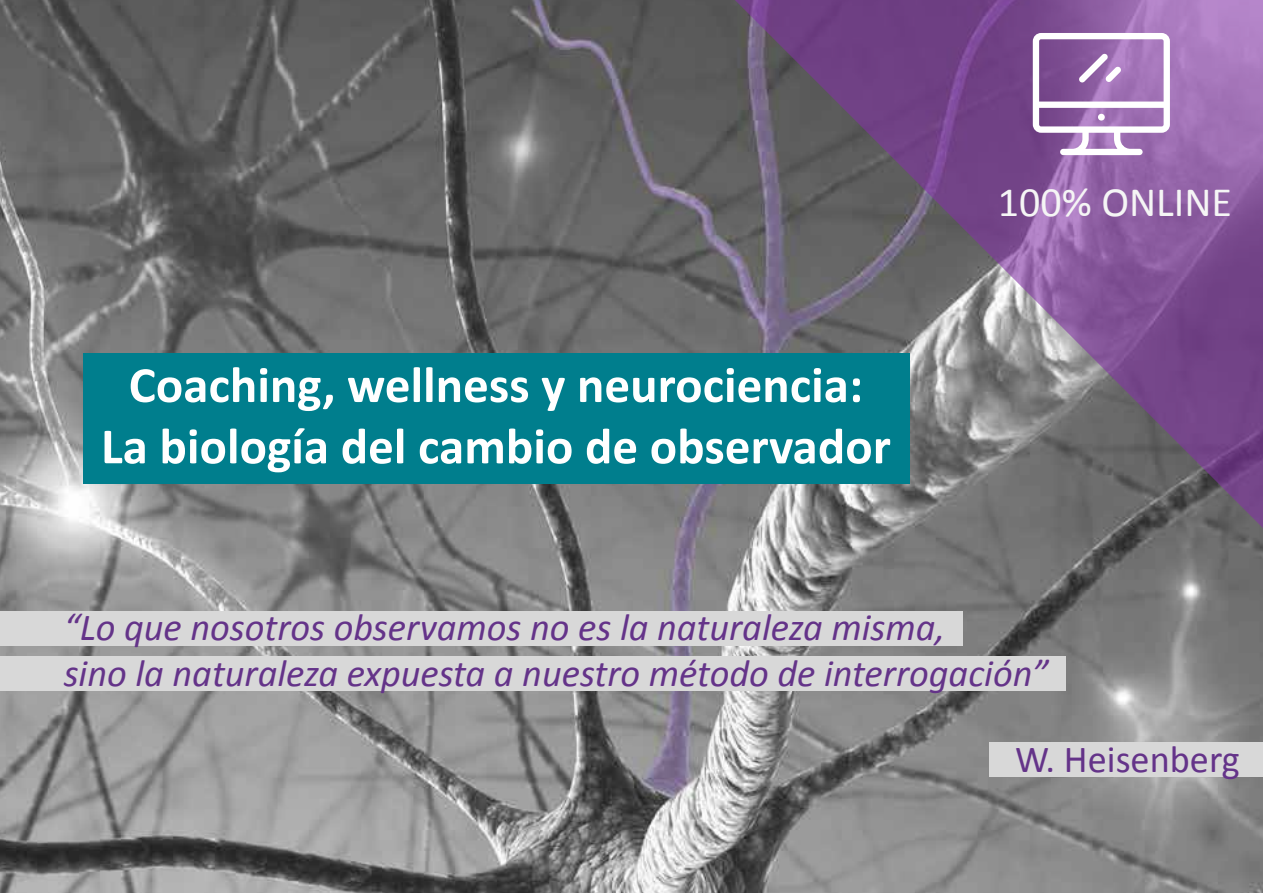
<style>
.page{position:relative;width:1263px;height:893px;background:#fff}
.page>*{position:absolute;margin:0;border:0;box-sizing:border-box;transform-origin:0 0}
.t1{font:700 51.15px/61.3px "Calibri";color:#fff;text-align:center}
.t2{font:42px "Calibri";color:#f5f5f5}
.t3{font:italic 38.4px/46px "Calibri";color:#643389}
.t4{font:38.4px "Calibri";color:#643389}
</style>
<div class="page">
<img style="left:0;top:0;width:1263px;height:893px">
<div style="left:83px;top:354px;width:827px;height:130px;background:#007e8d"></div>
<div style="left:0;top:611px;width:963px;height:35px;background:#d8d8d8"></div>
<div style="left:0;top:656px;width:1065px;height:34px;background:#d8d8d8"></div>
<div style="left:990px;top:742px;width:273px;height:34px;background:#d8d8d8"></div>
<svg style="left:735px;top:0;width:528px;height:528px;background:#706587"></svg>
<svg style="left:1033px;top:33px;width:137px;height:122px"></svg>
<h1 class="t1" style="left:101px;top:352px;width:791px">Coaching, wellness y neurociencia:<br>La biología del cambio de observador</h1>
<p class="t2" style="left:998px;top:176px;width:236px">100% ONLINE</p>
<p class="t3" style="left:64px;top:602px;width:986px">“Lo que nosotros observamos no es la naturaleza misma,<br>sino la naturaleza expuesta a nuestro método de interrogación”</p>
<p class="t4" style="left:1015px;top:735px;width:226px">W. Heisenberg</p>
</div>
